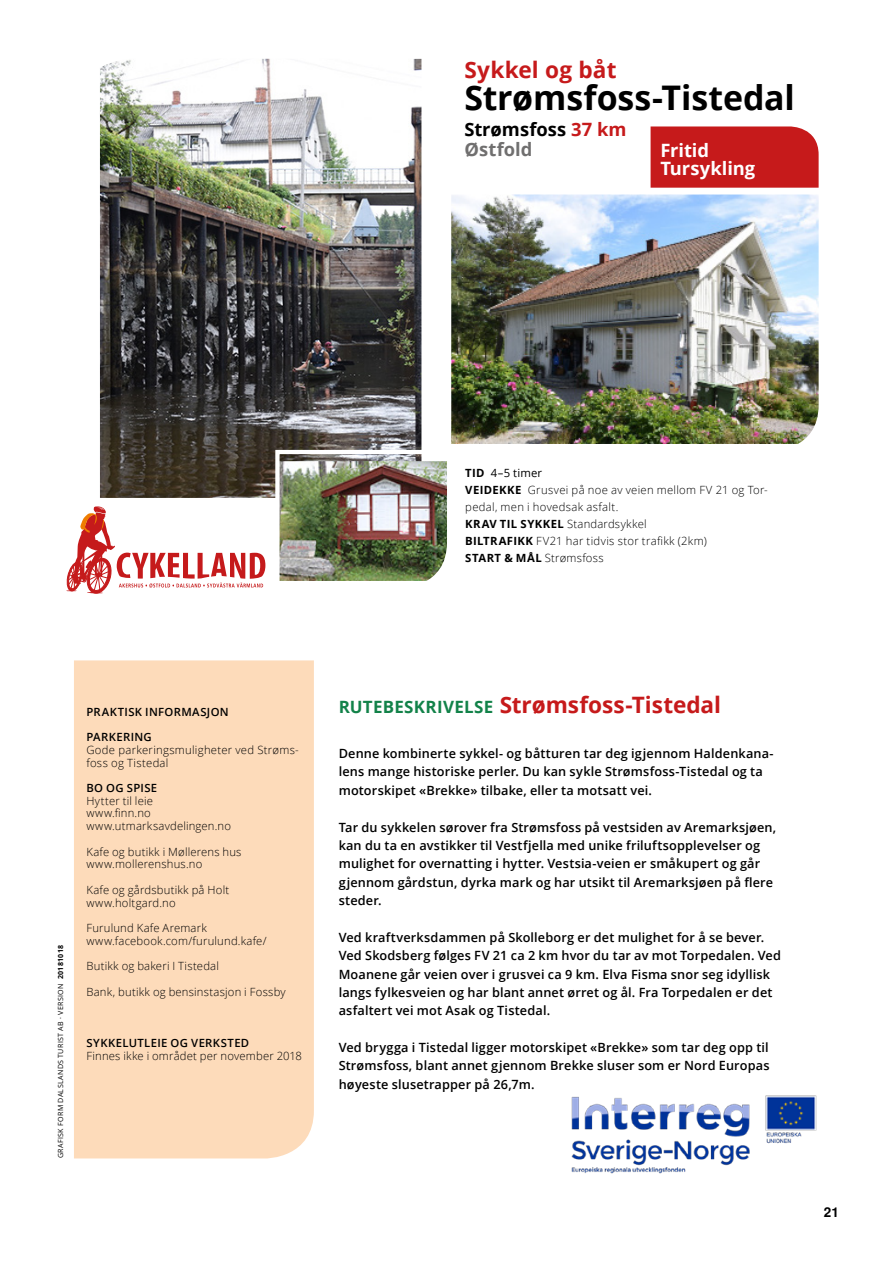
<style>
.page{position:relative;width:893px;height:1263px;background:#fff}
.page>*{position:absolute;margin:0;border:0;box-sizing:border-box;transform-origin:0 0}
.t1{font:700 33.9px "Open Sans";letter-spacing:-.005em;color:#000}
.t2{font:700 22.65px "Open Sans";color:#c61a1b}
.t3{font:700 18.3px/19.8px "Open Sans";letter-spacing:.005em;color:#000}
.t4{font:700 18.3px/18.3px "Open Sans";letter-spacing:-.005em;color:#fff}
.t5{font:700 13.5px "Helvetica";color:#000}
.t6{font:600 12.75px/18.3px "Open Sans";letter-spacing:.01em;color:#000}
.t7{font:300 11.25px/12.8px "Open Sans";letter-spacing:.02em;color:#000}
.t8{font:600 11.25px "Open Sans";letter-spacing:.03em;color:#000}
.t9{font:7.05px "Open Sans";letter-spacing:.055em;color:#000}
.s1{color:#c61a1b}
.s2{color:#706f6f}
.s3{font-weight:700}
.s4{font-weight:400}
.s5{font-size:16.95px;color:#128249}
</style>
<div class="page">
<img style="left:453px;top:181px;width:366px;height:263px">
<div style="left:74px;top:660px;width:240px;height:498px;background:#fddbba"></div>
<img style="left:100px;top:58px;width:353px;height:440px">
<img style="left:571px;top:1095px;width:246px;height:79px">
<svg style="left:66px;top:506px;width:199px;height:87px"></svg>
<img style="left:273px;top:448px;width:180px;height:133px">
<div style="left:651px;top:126px;width:168px;height:62px;background:#c61a1b"></div>
<h2 class="t2" style="left:464px;top:54px;width:154px">Sykkel og båt</h2>
<h1 class="t1" style="left:464px;top:74px;width:332px">Strømsfoss-Tistedal</h1>
<h3 class="t3" style="left:464px;top:119px;width:164px">Strømsfoss <span class="s1">37 km<br></span><span class="s2">Østfold</span></h3>
<h3 class="t4" style="left:661px;top:141px;width:96px">Fritid<br>Tursykling</h3>
<p class="t7" style="left:465px;top:464px;width:304px;line-height:17px"><span class="s3">TID</span> <span class="s4">4–5 timer<br></span><span class="s3">VEIDEKKE</span> Grusvei på noe av veien mellom FV 21 og Tor&shy;pedal, men i hovedsak asfalt.<br><span class="s3">KRAV TIL SYKKEL</span> Standardsykkel<br><span class="s3">BILTRAFIKK</span> FV21 har tidvis stor trafikk (2km)<br><span class="s3">START &amp; MÅL</span> Strømsfoss</p>
<p class="t9" style="left:56px;top:1158px;width:215px;rotate:-90deg">GRAFISK FORM DALSLANDS TURIST AB · VERSION <span class="s3">20181018</span></p>
<p class="t8" style="left:86px;top:704px;width:144px">PRAKTISK INFORMASJON</p>
<p class="t8" style="left:86px;top:729px;width:67px">PARKERING</p>
<p class="t7" style="left:86px;top:743px;width:214px">Gode parkeringsmuligheter ved Strøms&shy;foss og Tistedal</p>
<p class="t8" style="left:86px;top:780px;width:72px">BO OG SPISE</p>
<p class="t7" style="left:86px;top:794px;width:146px">Hytter til leie<br>www.finn.no www.utmarksavdelingen.no</p>
<p class="t7" style="left:86px;top:845px;width:157px">Kafe og butikk i Møllerens hus www.mollerenshus.no</p>
<p class="t7" style="left:86px;top:883px;width:144px">Kafe og gårdsbutikk på Holt www.holtgard.no</p>
<p class="t7" style="left:86px;top:921px;width:182px">Furulund Kafe Aremark www.facebook.com/furulund.kafe/</p>
<p class="t7" style="left:86px;top:959px;width:134px">Butikk og bakeri I Tistedal</p>
<p class="t7" style="left:86px;top:985px;width:201px">Bank, butikk og bensinstasjon i Fossby</p>
<p class="t8" style="left:86px;top:1035px;width:164px">SYKKELUTLEIE OG VERKSTED</p>
<p class="t7" style="left:86px;top:1049px;width:217px">Finnes ikke i området per november 2018</p>
<h2 class="t2" style="left:339px;top:688px;width:384px"><span class="s5">RUTEBESKRIVELSE</span> Strømsfoss-Tistedal</h2>
<p class="t6" style="left:339px;top:744px;width:436px">Denne kombinerte sykkel- og båtturen tar deg igjennom Haldenkana&shy;lens mange historiske perler. Du kan sykle Strømsfoss-Tistedal og ta motorskipet «Brekke» tilbake, eller ta motsatt vei.</p>
<p class="t6" style="left:339px;top:817px;width:439px">Tar du sykkelen sørover fra Strømsfoss på vestsiden av Aremarksjøen, kan du ta en avstikker til Vestfjella med unike friluftsopplevelser og mulighet for overnatting i hytter. Vestsia-veien er småkupert og går gjennom gårdstun, dyrka mark og har utsikt til Aremarksjøen på flere steder.</p>
<p class="t6" style="left:339px;top:928px;width:444px">Ved kraftverksdammen på Skolleborg er det mulighet for å se bever.<br>Ved Skodsberg følges FV 21 ca 2 km hvor du tar av mot Torpedalen. Ved Moanene går veien over i grusvei ca 9 km. Elva Fisma snor seg idyllisk langs fylkesveien og har blant annet ørret og ål. Fra Torpedalen er det asfaltert vei mot Asak og Tistedal.</p>
<p class="t6" style="left:339px;top:1038px;width:432px;text-align:justify">Ved brygga i Tistedal ligger motorskipet «Brekke» som tar deg opp til Strømsfoss, blant annet gjennom Brekke sluser som er Nord Europas høyeste slusetrapper på 26,7m.</p>
<p class="t5" style="left:824px;top:1204px;width:17px">21</p>
</div>
